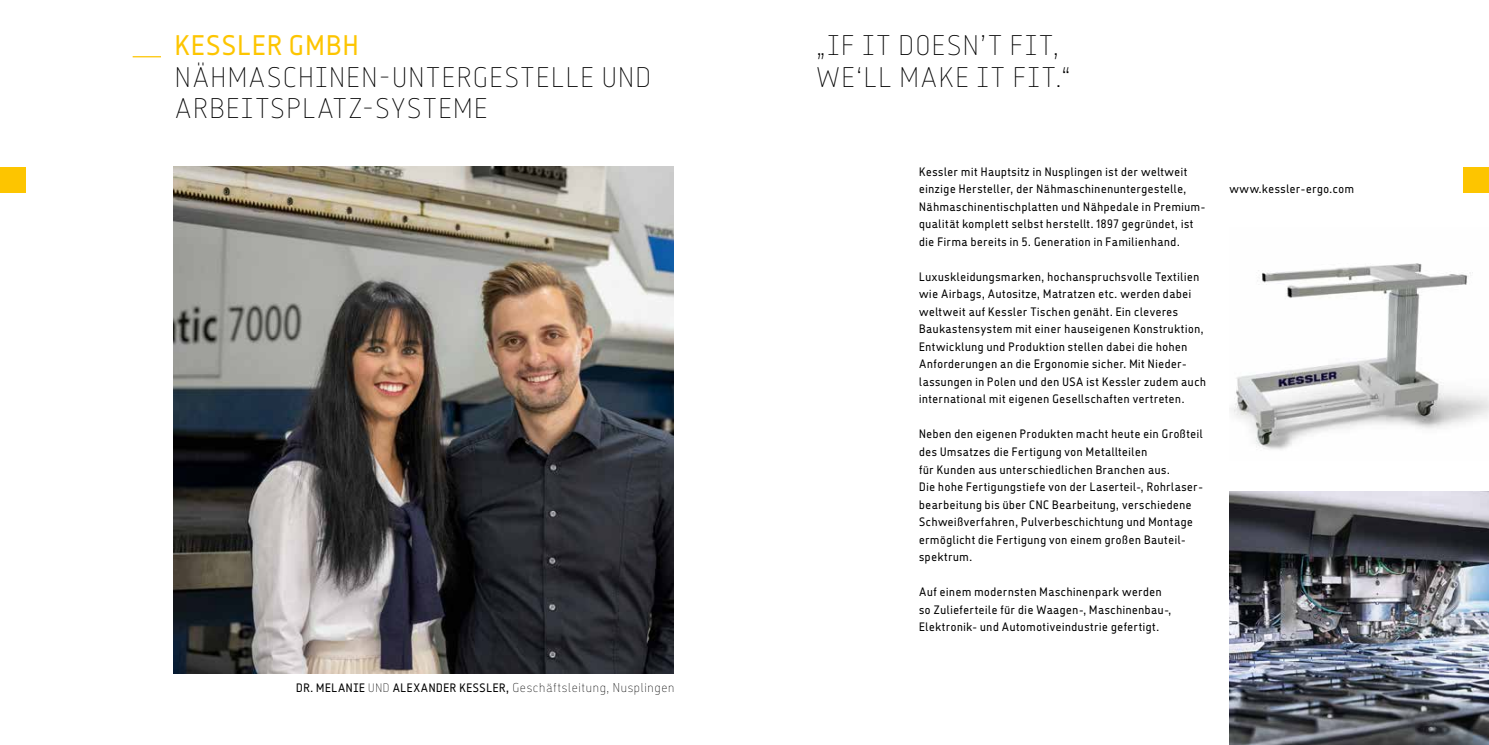
<style>
.page{position:relative;width:1489px;height:745px;background:#fff}
.page>*{position:absolute;margin:0;border:0;box-sizing:border-box;transform-origin:0 0}
.t1{font:27.5px/31.2px "neue Vektor B Thin";color:#000}
.t2{font:27.5px "neue Vektor B Regular";color:#fdc500}
.t3{font:12.5px "neue Vektor B Thin";color:#000}
.t4{font:11.88px/17.5px "neue Vektor B Regular";color:#000}
.s1{font-family:"neue Vektor B Regular";font-size:11.88px}
.s2{font-size:11.88px}
.s3{font-family:"neue Vektor B Regular"}
</style>
<div class="page">
<img style="left:174px;top:167px;width:499px;height:506px">
<svg style="left:133px;top:56px;width:28px;height:1px"></svg>
<div style="left:0;top:167px;width:26px;height:26px;background:#fdc500"></div>
<div style="left:1463px;top:167px;width:25px;height:26px;background:#fdc500"></div>
<img style="left:1229px;top:491px;width:259px;height:253px">
<img style="left:1230px;top:263px;width:258px;height:187px">
<h1 class="t2" style="left:174px;top:28px;width:186px">KESSLER GMBH</h1>
<h1 class="t1" style="left:174px;top:61px;width:479px">NÄHMASCHINEN-UNTERGESTELLE UND<br>ARBEITSPLATZ-SYSTEME</h1>
<p class="t3" style="left:296px;top:679px;width:380px"><span class="s1">DR. MELANIE</span> <span class="s2">UND</span> <span class="s1">ALEXANDER KESSLER</span><span class="s3">,</span> Geschäftsleitung, Nusplingen</p>
<h1 class="t1" style="left:815px;top:30px;width:258px">„IF IT DOESN’T FIT,<br>WE‘LL MAKE IT FIT.“</h1>
<p class="t4" style="left:918px;top:162px;width:288px">Kessler mit Hauptsitz in Nusplingen ist der weltweit einzige Hersteller, der Nähmaschinenuntergestelle, Nähmaschinentischplatten und Nähpedale in Premium&shy;qualität komplett selbst herstellt. 1897 gegründet, ist die Firma bereits in 5. Generation in Familienhand.</p>
<p class="t4" style="left:918px;top:267px;width:289px">Luxuskleidungsmarken, hochanspruchsvolle Textilien wie Airbags, Autositze, Matratzen etc. werden dabei weltweit auf Kessler Tischen genäht. Ein cleveres Baukastensystem mit einer hauseigenen Konstruktion, Entwicklung und Produktion stellen dabei die hohen Anforderungen an die Ergonomie sicher. Mit Nieder&shy;lassungen in Polen und den USA ist Kessler zudem auch international mit eigenen Gesellschaften vertreten.</p>
<p class="t4" style="left:918px;top:425px;width:286px">Neben den eigenen Produkten macht heute ein Großteil des Umsatzes die Fertigung von Metallteilen<br>für Kunden aus unterschiedlichen Branchen aus.<br>Die hohe Fertigungstiefe von der Laserteil-, Rohrlaser&shy;bearbeitung bis über CNC Bearbeitung, verschiedene Schweißverfahren, Pulverbeschichtung und Montage ermöglicht die Fertigung von einem großen Bauteil&shy;spektrum.</p>
<p class="t4" style="left:918px;top:582px;width:254px">Auf einem modernsten Maschinenpark werden so Zulieferteile für die Waagen-, Maschinenbau-,<br>Elektronik- und Automotiveindustrie gefertigt.</p>
<p class="t4" style="left:1228px;top:180px;width:127px">www.kessler-ergo.com</p>
</div>
